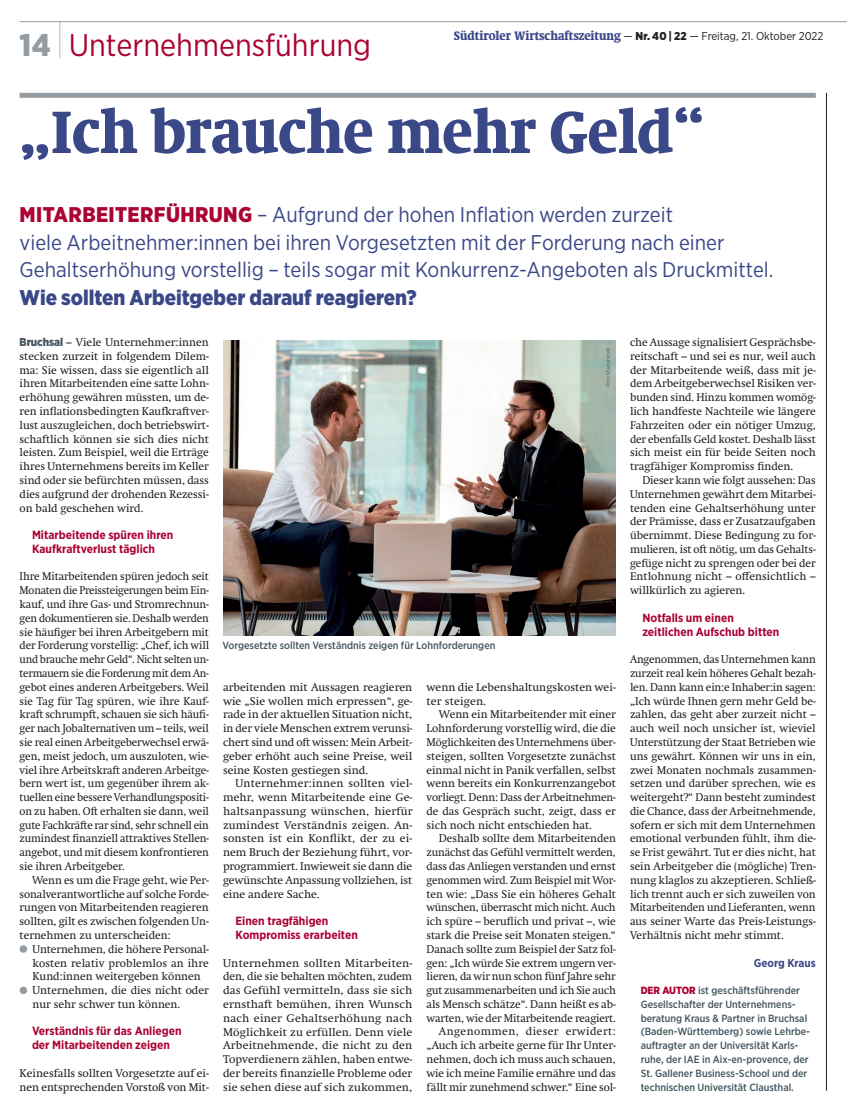
<style>
.page{position:relative;width:847px;height:1115px;background:#fff}
.page>*{position:absolute;margin:0;border:0;box-sizing:border-box;transform-origin:0 0}
.t1{font:900 condensed 60.62px "Swift Neue LT Pro";color:#3b4888}
.t2{font:31.25px "Gotham Narrow";color:#ab0333}
.t3{font:21.25px/27.5px "Gotham Narrow";color:#3b4888}
.t4{font:900 21.25px "Gotham Narrow";color:#3b4888}
.t5{font:900 condensed 12.5px "Swift Neue LT Pro";color:#3b4888}
.t6{font:700 11.88px/13.8px "Gotham Narrow";color:#ab0333}
.t7{font:11.38px/13.8px "Swift Neue LT Pro";color:#231f20;text-align:justify}
.t8{font:11.38px/13.8px "Swift Neue LT Pro";color:#231f20;text-align:justify;scale:.96 1}
.t9{font:700 11.38px "Gotham Narrow";color:#3b4888}
.t10{font:500 10.5px/13.8px "Gotham Narrow";color:#45555f}
.t11{font:5px "Gotham Narrow";letter-spacing:.005em;color:#45555f}
.s1{font-weight:900;color:#959ca1}
.s2{font-size:41.25px;color:#959ca1}
.s3{font-family:"Gotham Narrow";font-weight:400;font-stretch:normal;font-size:11.38px;color:#231f20}
.s4{font-family:"Gotham Narrow";font-stretch:normal;font-size:11.38px;color:#231f20}
.s5{font-weight:900;color:#ab0333}
.s6{font-family:"Gotham Narrow";font-weight:900;color:#45555f}
</style>
<div class="page">
<hr style="left:20px;top:21px;width:827px;height:1px;background:#959ca1">
<div style="left:20px;top:93px;width:795px;height:5px;background:#959ca1"></div>
<svg style="left:20px;top:945px;width:7px;height:7px"></svg>
<svg style="left:20px;top:986px;width:7px;height:7px"></svg>
<img style="left:223px;top:340px;width:393px;height:295px">
<hr style="left:826px;top:93px;width:1px;height:997px;background:#231f20">
<h2 class="t2" style="left:20px;top:26px;width:353px"><span class="s1">14</span> <span class="s2">|</span> Unternehmensführung</h2>
<p class="t5" style="left:454px;top:27px;width:371px">Südtiroler Wirtschaftszeitung <span class="s3">—</span> <span class="s4">Nr. 40 | 22</span> <span class="s3">— Freitag, 21. Oktober 2022</span></p>
<h1 class="t1" style="left:20px;top:91px;width:686px">„Ich brauche mehr Geld“</h1>
<h3 class="t3" style="left:20px;top:200px;width:755px"><span class="s5">MITARBEITERFÜHRUNG</span> – Aufgrund der hohen Inflation werden zurzeit<br>viele Arbeitnehmer:innen bei ihren Vorgesetzten mit der Forderung nach einer<br>Gehaltserhöhung vorstellig – teils sogar mit Konkurrenz-Angeboten als Druckmittel.</h3>
<h3 class="t4" style="left:20px;top:283px;width:399px">Wie sollten Arbeitgeber darauf reagieren?</h3>
<p class="t7" style="left:20px;top:335px;width:191px"><span class="s6">Bruchsal</span> – Viele Unternehmer:innen stecken zurzeit in folgendem Dilem&shy;ma: Sie wissen, dass sie eigentlich all ihren Mitarbeitenden eine satte Lohn&shy;erhöhung gewähren müssten, um de&shy;ren inflationsbedingten Kaufkraftver&shy;lust auszugleichen, doch betriebswirt&shy;schaftlich können sie sich dies nicht leisten. Zum Beispiel, weil die Erträge ihres Unternehmens bereits im Keller sind oder sie befürchten müssen, dass dies aufgrund der drohenden Rezessi&shy;on bald geschehen wird.</p>
<p class="t6" style="left:32px;top:528px;width:143px">Mitarbeitende spüren ihren<br>Kaufkraftverlust täglich</p>
<p class="t7" style="left:20px;top:569px;width:191px">Ihre Mitarbeitenden spüren jedoch seit Monaten die Preissteigerungen beim Ein&shy;kauf, und ihre Gas- und Stromrechnun&shy;gen dokumentieren sie. Deshalb werden sie häufiger bei ihren Arbeitgebern mit der Forderung vorstellig: „Chef, ich will und brauche mehr Geld“. Nicht selten un&shy;termauern sie die Forderung mit dem An&shy;gebot eines anderen Arbeitgebers. Weil sie Tag für Tag spüren, wie ihre Kauf&shy;kraft schrumpft, schauen sie sich häufi&shy;ger nach Jobalternativen um – teils, weil sie real einen Arbeitgeberwechsel erwä&shy;gen, meist jedoch, um auszuloten, wie&shy;viel ihre Arbeitskraft anderen Arbeitge&shy;bern wert ist, um gegenüber ihrem ak&shy;tuellen eine bessere Verhandlungspositi&shy;on zu haben. Oft erhalten sie dann, weil gute Fachkräfte rar sind, sehr schnell ein zumindest finanziell attraktives Stellen&shy;angebot, und mit diesem konfrontieren sie ihren Arbeitgeber.</p>
<p class="t7" style="left:20px;top:872px;width:191px;text-indent:12px">Wenn es um die Frage geht, wie Per&shy;sonalverantwortliche auf solche Forde&shy;rungen von Mitarbeitenden reagieren sollten, gilt es zwischen folgenden Un&shy;ternehmen zu unterscheiden:</p>
<p class="t7" style="left:33px;top:941px;width:178px;text-align:left">Unternehmen, die höhere Personal&shy;kosten relativ problemlos an ihre<br>Kund:innen weitergeben können<br>Unternehmen, die dies nicht oder nur sehr schwer tun können.</p>
<p class="t6" style="left:32px;top:1024px;width:151px">Verständnis für das Anliegen der Mitarbeitenden zeigen</p>
<p class="t7" style="left:20px;top:1065px;width:191px">Keinesfalls sollten Vorgesetzte auf ei&shy;nen entsprechenden Vorstoß von Mit-</p>
<p class="t7" style="left:630px;top:335px;width:187px">che Aussage signalisiert Gesprächsbe&shy;reitschaft – und sei es nur, weil auch der Mitarbeitende weiß, dass mit je&shy;dem Arbeitgeberwechsel Risiken ver&shy;bunden sind. Hinzu kommen womög&shy;lich handfeste Nachteile wie längere Fahrzeiten oder ein nötiger Umzug, der ebenfalls Geld kostet. Deshalb lässt sich meist ein für beide Seiten noch tragfähiger Kompromiss finden.</p>
<p class="t7" style="left:630px;top:473px;width:187px;text-indent:12px">Dieser kann wie folgt aussehen: Das Unternehmen gewährt dem Mitarbei&shy;tenden eine Gehaltserhöhung unter der Prämisse, dass er Zusatzaufgaben übernimmt. Diese Bedingung zu for&shy;mulieren, ist oft nötig, um das Gehalts&shy;gefüge nicht zu sprengen oder bei der Entlohnung nicht – offensichtlich – willkürlich zu agieren.</p>
<p class="t6" style="left:642px;top:610px;width:138px">Notfalls um einen zeitlichen Aufschub bitten</p>
<p class="t8" style="left:630px;top:652px;width:195px">Angenommen, das Unternehmen kann zurzeit real kein höheres Gehalt bezah&shy;len. Dann kann ein:e Inhaber:in sagen: „Ich würde Ihnen gern mehr Geld be&shy;zahlen, das geht aber zurzeit nicht – auch weil noch unsicher ist, wieviel Unterstützung der Staat Betrieben wie uns gewährt. Können wir uns in ein, zwei Monaten nochmals zusammen&shy;setzen und darüber sprechen, wie es weitergeht?“ Dann besteht zumindest die Chance, dass der Arbeitnehmende, sofern er sich mit dem Unternehmen emotional verbunden fühlt, ihm die&shy;se Frist gewährt. Tut er dies nicht, hat sein Arbeitgeber die (mögliche) Tren&shy;nung klaglos zu akzeptieren. Schließ&shy;lich trennt auch er sich zuweilen von Mitarbeitenden und Lieferanten, wenn aus seiner Warte das Preis-Leistungs-Verhältnis nicht mehr stimmt.</p>
<p class="t9" style="left:753px;top:955px;width:64px">Georg Kraus</p>
<p class="t10" style="left:640px;top:983px;width:171px"><span class="s5">DER AUTOR</span> ist geschäftsführender Gesellschafter der Unternehmens&shy;beratung Kraus &amp; Partner in Bruchsal (Baden-Württemberg) sowie Lehrbe&shy;auftragter an der Universität Karls&shy;ruhe, der IAE in Aix-en-provence, der St. Gallener Business-School und der technischen Universität Clausthal.</p>
<p class="t11" style="left:605px;top:387px;width:41px;rotate:-90deg">Foto: Shutterstock</p>
<p class="t10" style="left:222px;top:638px;width:275px">Vorgesetzte sollten Verständnis zeigen für Lohnforderungen</p>
<p class="t7" style="left:223px;top:680px;width:191px">arbeitenden mit Aussagen reagieren wie „Sie wollen mich erpressen“, ge&shy;rade in der aktuellen Situation nicht, in der viele Menschen extrem verunsi&shy;chert sind und oft wissen: Mein Arbeit&shy;geber erhöht auch seine Preise, weil seine Kosten gestiegen sind.</p>
<p class="t7" style="left:223px;top:776px;width:191px;text-indent:12px">Unternehmer:innen sollten viel&shy;mehr, wenn Mitarbeitende eine Ge&shy;haltsanpassung wünschen, hierfür zumindest Verständnis zeigen. An&shy;sonsten ist ein Konflikt, der zu ei&shy;nem Bruch der Beziehung führt, vor&shy;programmiert. Inwieweit sie dann die gewünschte Anpassung vollziehen, ist eine andere Sache.</p>
<p class="t6" style="left:235px;top:913px;width:124px">Einen tragfähigen<br>Kompromiss erarbeiten</p>
<p class="t7" style="left:223px;top:955px;width:191px">Unternehmen sollten Mitarbeiten&shy;den, die sie behalten möchten, zudem das Gefühl vermitteln, dass sie sich ernsthaft bemühen, ihren Wunsch nach einer Gehaltserhöhung nach Möglichkeit zu erfüllen. Denn viele Arbeitnehmende, die nicht zu den Topverdienern zählen, haben entwe&shy;der bereits finanzielle Probleme oder sie sehen diese auf sich zukommen,</p>
<p class="t7" style="left:426px;top:680px;width:191px">wenn die Lebenshaltungskosten wei&shy;ter steigen.</p>
<p class="t7" style="left:426px;top:707px;width:191px;text-indent:12px">Wenn ein Mitarbeitender mit einer Lohnforderung vorstellig wird, die die Möglichkeiten des Unternehmens über&shy;steigen, sollten Vorgesetzte zunächst einmal nicht in Panik verfallen, selbst wenn bereits ein Konkurrenzangebot vorliegt. Denn: Dass der Arbeitnehmen&shy;de das Gespräch sucht, zeigt, dass er sich noch nicht entschieden hat.</p>
<p class="t7" style="left:426px;top:831px;width:191px;text-align:right">Deshalb sollte dem Mitarbeitenden zunächst das Gefühl vermittelt werden, dass das Anliegen verstanden und ernst genommen wird. Zum Beispiel mit Wor&shy;ten wie: „Dass Sie ein höheres Gehalt wünschen, überrascht mich nicht. Auch ich spüre – beruflich und privat –, wie stark die Preise seit Monaten steigen.“ Danach sollte zum Beispiel der Satz fol&shy;gen: „Ich würde Sie extrem ungern ver&shy;lieren, da wir nun schon fünf Jahre sehr gut zusammenarbeiten und ich Sie auch als Mensch schätze“. Dann heißt es ab&shy;warten, wie der Mitarbeitende reagiert.<br>Angenommen, dieser erwidert: „Auch ich arbeite gerne für Ihr Unter&shy;nehmen, doch ich muss auch schauen, wie ich meine Familie ernähre und das fällt mir zunehmend schwer.“ Eine sol-</p>
</div>
